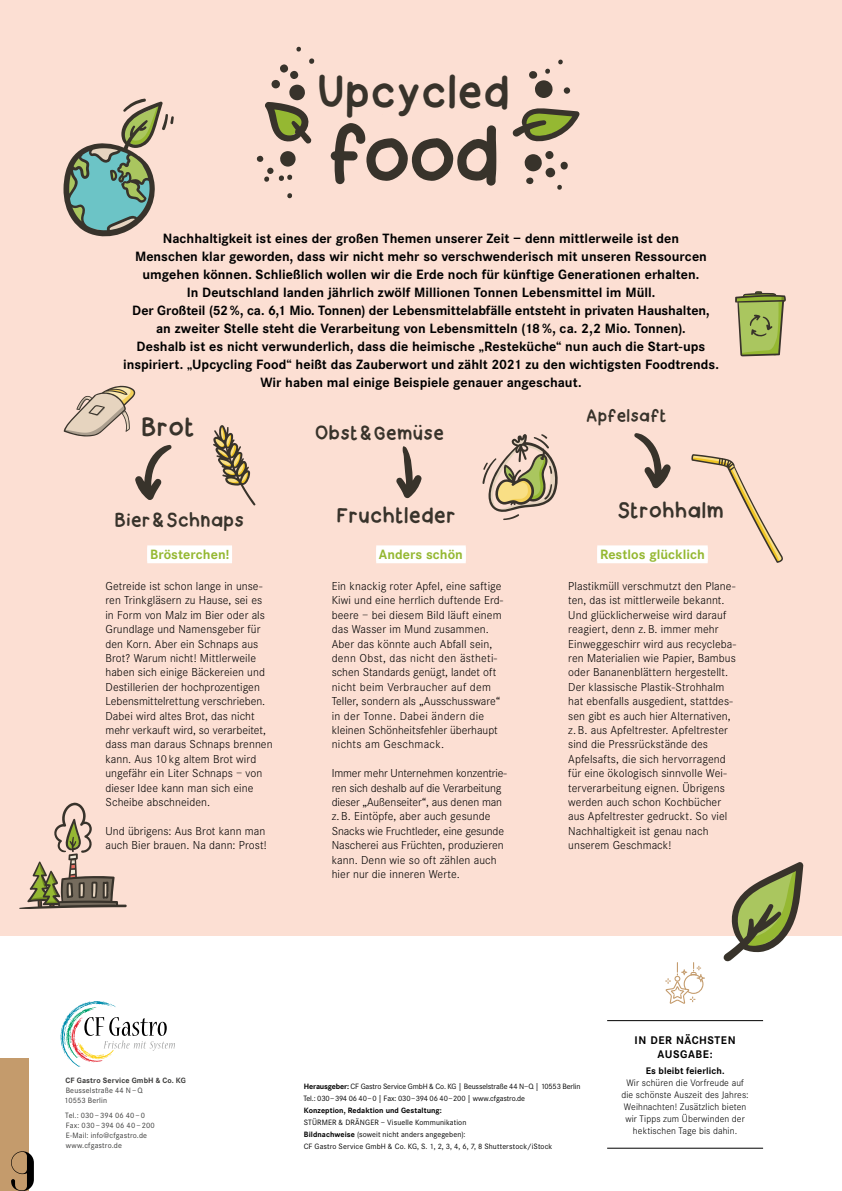
<style>
.page{position:relative;width:842px;height:1191px;background:#fff}
.page>*{position:absolute;margin:0;border:0;box-sizing:border-box;transform-origin:0 0}
.t1{font:74px "Back to School";color:#38332b}
.t2{font:58.3px "Voor";color:#000}
.t3{font:42px "Back to School";letter-spacing:.1em;color:#38332b}
.t4{font:24px "Back to School";color:#38332b}
.t5{font:20px "Back to School";letter-spacing:.1em;color:#38332b}
.t6{font:18px "Back to School";letter-spacing:.1em;color:#38332b}
.t7{font:16px "Back to School";letter-spacing:.1em;color:#38332b}
.t8{font:700 14px/18px "Corporate S";color:#000;text-align:center}
.t9{font:700 14px "Corporate S";letter-spacing:.005em;color:#95b832}
.t10{font:300 12px/14.4px "Corporate S";letter-spacing:.005em;color:#000}
.t11{font:700 11.5px/14px "Corporate S";letter-spacing:.05em;color:#000;text-align:center}
.t12{font:300 9.9px/11.8px "Corporate S";letter-spacing:.01em;color:#000;text-align:center}
.t13{font:700 9.9px "Corporate S";letter-spacing:.01em;color:#000}
.t14{font:8px/12px "Corporate S";letter-spacing:.01em;color:#000}
.t15{font:8px/12px "Corporate S";letter-spacing:-.015em;color:#000}
.t16{font:8px/10px "Corporate S";letter-spacing:.02em;color:#3a3a39}
.t17{font:700 8px "Corporate S";letter-spacing:.01em;color:#000}
.t18{font:700 8px "Corporate S";letter-spacing:.015em;color:#3a3a39}
.s1{font-weight:700}
</style>
<div class="page">
<div style="left:0;top:1058px;width:28px;height:133px;background:#c49b6c"></div>
<hr style="left:607px;top:1020px;width:156px;height:1px;background:#000">
<hr style="left:607px;top:1147px;width:156px;height:1px;background:#000">
<div style="left:0;top:0;width:842px;height:935px;background:#fcdfd3"></div>
<svg style="left:512px;top:108px;width:68px;height:34px"></svg>
<svg style="left:265px;top:80px;width:47px;height:64px"></svg>
<div style="left:280px;top:64px;width:8px;height:9px;background:#38332b;border-radius:50%"></div>
<div style="left:290px;top:71px;width:8px;height:8px;background:#38332b;border-radius:50%"></div>
<svg style="left:309px;top:58px;width:6px;height:6px"></svg>
<svg style="left:296px;top:47px;width:5px;height:5px"></svg>
<svg style="left:280px;top:151px;width:16px;height:16px"></svg>
<svg style="left:257px;top:155px;width:6px;height:7px"></svg>
<div style="left:267px;top:168px;width:7px;height:6px;background:#38332b;border-radius:50%"></div>
<svg style="left:278px;top:175px;width:15px;height:6px"></svg>
<svg style="left:287px;top:193px;width:5px;height:5px"></svg>
<svg style="left:264px;top:176px;width:6px;height:6px"></svg>
<svg style="left:525px;top:154px;width:17px;height:17px"></svg>
<div style="left:545px;top:151px;width:8px;height:8px;background:#38332b;border-radius:50%"></div>
<div style="left:545px;top:168px;width:10px;height:9px;background:#38332b;border-radius:50%"></div>
<svg style="left:560px;top:162px;width:8px;height:7px"></svg>
<svg style="left:557px;top:185px;width:5px;height:5px"></svg>
<svg style="left:526px;top:177px;width:7px;height:7px"></svg>
<svg style="left:529px;top:60px;width:35px;height:38px"></svg>
<div style="left:564px;top:87px;width:6px;height:7px;background:#38332b;border-radius:50%"></div>
<svg style="left:63px;top:98px;width:111px;height:139px"></svg>
<svg style="left:19px;top:802px;width:108px;height:107px"></svg>
<svg style="left:482px;top:434px;width:76px;height:86px"></svg>
<svg style="left:213px;top:425px;width:43px;height:81px"></svg>
<svg style="left:735px;top:291px;width:51px;height:65px"></svg>
<svg style="left:691px;top:454px;width:92px;height:109px"></svg>
<div style="left:147px;top:545px;width:85px;height:16px;background:#fff"></div>
<div style="left:147px;top:547px;width:85px;height:16px;background:#fff"></div>
<svg style="left:634px;top:433px;width:37px;height:56px"></svg>
<svg style="left:135px;top:444px;width:37px;height:56px"></svg>
<div style="left:597px;top:545px;width:111px;height:16px;background:#fff"></div>
<div style="left:597px;top:547px;width:111px;height:16px;background:#fff"></div>
<svg style="left:396px;top:446px;width:26px;height:53px"></svg>
<svg style="left:64px;top:386px;width:71px;height:50px"></svg>
<svg style="left:722px;top:862px;width:81px;height:100px"></svg>
<svg style="left:665px;top:962px;width:40px;height:42px"></svg>
<div style="left:376px;top:545px;width:90px;height:16px;background:#fff"></div>
<div style="left:376px;top:547px;width:90px;height:16px;background:#fff"></div>
<svg style="left:61px;top:1001px;width:114px;height:66px"></svg>
<h3 class="t3" style="left:319px;top:72px;width:190px">Upcycled</h3>
<h1 class="t1" style="left:330px;top:119px;width:168px">food</h1>
<p class="t8" style="left:123px;top:229px;width:597px">Nachhaltigkeit ist eines der großen Themen unserer Zeit – denn mittlerweile ist den<br>Menschen klar geworden, dass wir nicht mehr so verschwenderisch mit unseren Ressourcen umgehen können. Schließlich wollen wir die Erde noch für künftige Generationen erhalten.<br>In Deutschland landen jährlich zwölf Millionen Tonnen Lebensmittel im Müll.<br>Der Großteil (52%, ca. 6,1 Mio. Tonnen) der Lebensmittelabfälle entsteht in privaten Haushalten,<br>an zweiter Stelle steht die Verarbeitung von Lebensmitteln (18 %, ca. 2,2 Mio. Tonnen).<br>Deshalb ist es nicht verwunderlich, dass die heimische „Resteküche“ nun auch die Start-ups inspiriert. „Upcycling Food“ heißt das Zauberwort und zählt 2021 zu den wichtigsten Foodtrends.<br>Wir haben mal einige Beispiele genauer angeschaut.</p>
<h3 class="t4" style="left:142px;top:416px;width:53px">Brot</h3>
<h3 class="t6" style="left:116px;top:511px;width:129px">Bier&amp;Schnaps</h3>
<p class="t9" style="left:150px;top:546px;width:81px">Brösterchen!</p>
<p class="t10" style="left:105px;top:579px;width:169px">Getreide ist schon lange in unse&shy;ren Trinkgläsern zu Hause, sei es in Form von Malz im Bier oder als<br>Grundlage und Namensgeber für den Korn. Aber ein Schnaps aus<br>Brot? Warum nicht! Mittlerweile haben sich einige Bäckereien und<br>Destillerien der hochprozentigen<br>Lebensmittelrettung verschrieben.<br>Dabei wird altes Brot, das nicht mehr verkauft wird, so verarbeitet, dass man daraus Schnaps brennen kann. Aus 10 kg altem Brot wird ungefähr ein Liter Schnaps – von dieser Idee kann man sich eine<br>Scheibe abschneiden.</p>
<p class="t10" style="left:105px;top:824px;width:163px">Und übrigens: Aus Brot kann man auch Bier brauen. Na dann: Prost!</p>
<h3 class="t6" style="left:316px;top:424px;width:129px">Obst&amp;Gemuse</h3>
<h3 class="t6" style="left:415px;top:413px;width:8px">..</h3>
<h3 class="t5" style="left:337px;top:506px;width:119px">Fruchtleder</h3>
<p class="t9" style="left:379px;top:546px;width:85px">Anders schön</p>
<p class="t10" style="left:332px;top:579px;width:173px">Ein knackig roter Apfel, eine saftige<br>Kiwi und eine herrlich duftende Erd&shy;beere – bei diesem Bild läuft einem das Wasser im Mund zusammen.<br>Aber das könnte auch Abfall sein, denn Obst, das nicht den ästheti&shy;schen Standards genügt, landet oft nicht beim Verbraucher auf dem<br>Teller, sondern als „Ausschussware“ in der Tonne. Dabei ändern die kleinen Schönheitsfehler überhaupt nichts am Geschmack.</p>
<p class="t10" style="left:332px;top:766px;width:177px">Immer mehr Unternehmen konzentrie&shy;ren sich deshalb auf die Verarbeitung dieser „Außenseiter“, aus denen man z. B. Eintöpfe, aber auch gesunde Snacks wie Fruchtleder, eine gesunde Nascherei aus Früchten, produzieren kann. Denn wie so oft zählen auch hier nur die inneren Werte.</p>
<h3 class="t7" style="left:587px;top:408px;width:81px">Apfelsaft</h3>
<h3 class="t5" style="left:618px;top:501px;width:106px">Strohhalm</h3>
<p class="t9" style="left:600px;top:546px;width:106px">Restlos glücklich</p>
<p class="t10" style="left:568px;top:579px;width:169px">Plastikmüll verschmutzt den Plane&shy;ten, das ist mittlerweile bekannt.<br>Und glücklicherweise wird darauf reagiert, denn z. B. immer mehr Einweggeschirr wird aus recycleba&shy;ren Materialien wie Papier, Bambus oder Bananenblättern hergestellt.<br>Der klassische Plastik-Strohhalm hat ebenfalls ausgedient, stattdes&shy;sen gibt es auch hier Alternativen, z. B. aus Apfeltrester. Apfeltrester sind die Pressrückstände des Apfelsafts, die sich hervorragend für eine ökologisch sinnvolle Wei&shy;terverarbeitung eignen. Übrigens werden auch schon Kochbücher aus Apfeltrester gedruckt. So viel Nachhaltigkeit ist genau nach unserem Geschmack!</p>
<h2 class="t2" style="left:10px;top:1137px;width:27px">9</h2>
<p class="t18" style="left:66px;top:1075px;width:122px">CF Gastro Service GmbH &amp; Co. KG</p>
<p class="t16" style="left:64px;top:1085px;width:80px">Beusselstraße 44 N–Q<br>10553 Berlin</p>
<p class="t16" style="left:65px;top:1111px;width:91px">Tel.: 030 – 394 06 40 – 0<br>Fax: 030 – 394 06 40 – 200<br>E-Mail: info@cfgastro.de www.cfgastro.de</p>
<p class="t15" style="left:303px;top:1080px;width:278px"><span class="s1">Herausgeber:</span> CF Gastro Service GmbH &amp; Co. KG | Beusselstraße 44 N–Q | 10553 Berlin<br>Tel.: 030–394 06 40–0 | Fax: 030–394 06 40–200 | www.cfgastro.de</p>
<p class="t17" style="left:304px;top:1105px;width:140px">Konzeption, Redaktion und Gestaltung:</p>
<p class="t14" style="left:304px;top:1116px;width:250px">STÜRMER &amp; DRÄNGER – Visuelle Kommunikation<br><span class="s1">Bildnachweise</span> (soweit nicht anders angegeben):<br>CF Gastro Service GmbH &amp; Co. KG, S. 1, 2, 3, 4, 6, 7, 8 Shutterstock/iStock</p>
<p class="t11" style="left:635px;top:1033px;width:102px">IN DER NÄCHSTEN<br>AUSGABE:</p>
<p class="t13" style="left:646px;top:1065px;width:80px">Es bleibt feierlich.</p>
<p class="t12" style="left:621px;top:1077px;width:129px">Wir schüren die Vorfreude auf die schönste Auszeit des Jahres:<br>Weihnachten! Zusätzlich bieten wir Tipps zum Überwinden der hektischen Tage bis dahin.</p>
</div>
